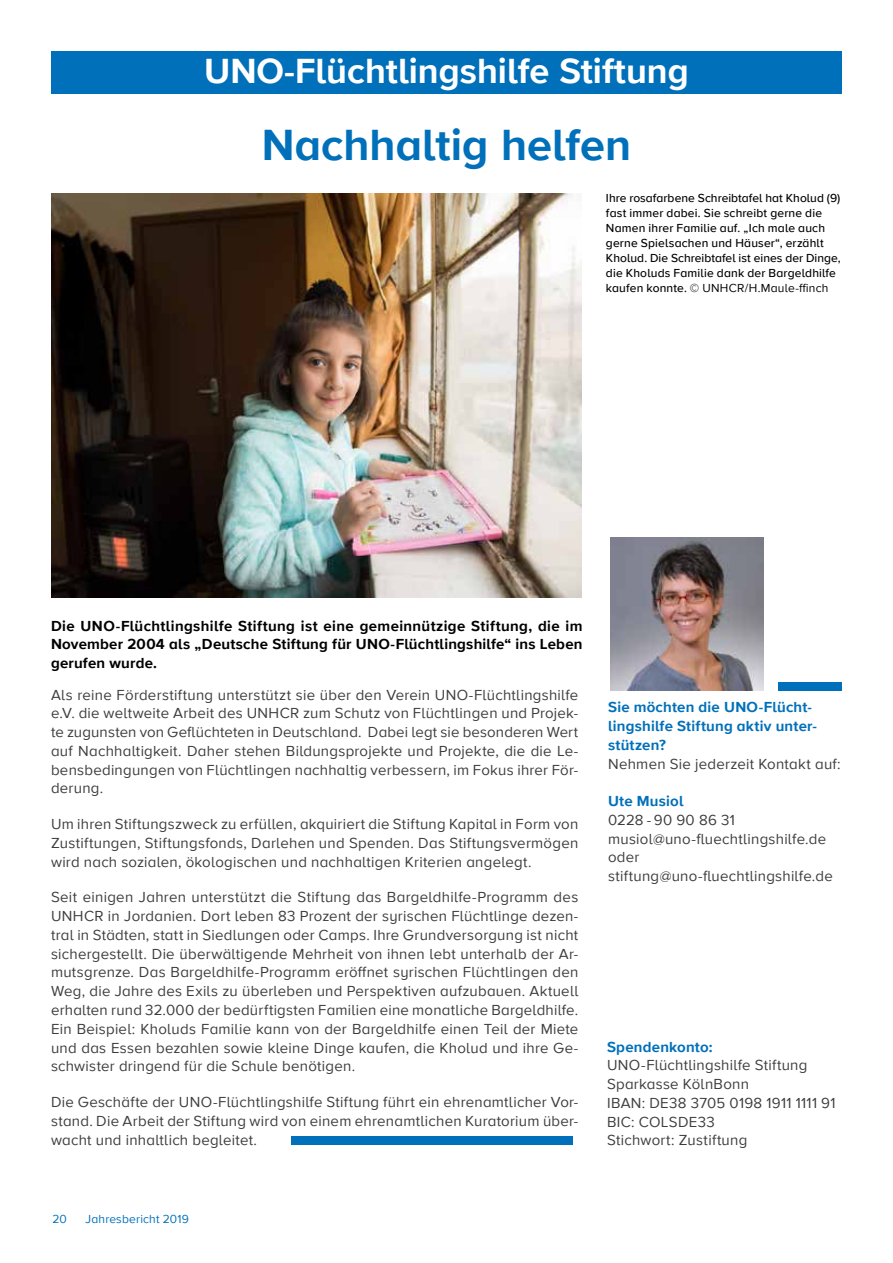
<style>
.page{position:relative;width:893px;height:1263px;background:#fff}
.page>*{position:absolute;margin:0;border:0;box-sizing:border-box;transform-origin:0 0}
.t1{font:700 45px "Proxima Nova A";color:#0070ba}
.t2{font:700 36px "Proxima Nova A";color:#fff}
.t3{font:15px/18.8px "Proxima Nova A";letter-spacing:.02em;color:#3c3c3b;text-align:justify}
.t4{font:700 15px/18.8px "Proxima Nova A";letter-spacing:.015em;color:#000;text-align:justify}
.t5{font:700 15px/18.8px "Proxima Nova A";letter-spacing:.015em;color:#0070ba}
.t6{font:500 12px/15px "Proxima Nova A";letter-spacing:.015em;color:#000}
.t7{font:12px "Proxima Nova A";letter-spacing:.015em;color:#0070ba}
.s1{font-weight:400}
</style>
<div class="page">
<img style="left:51px;top:193px;width:530px;height:404px">
<div style="left:778px;top:682px;width:64px;height:8px;background:#0070ba"></div>
<div style="left:291px;top:1136px;width:282px;height:9px;background:#0070ba"></div>
<div style="left:51px;top:51px;width:791px;height:43px;background:#0070ba"></div>
<img style="left:610px;top:537px;width:153px;height:153px">
<h2 class="t2" style="left:204px;top:45px;width:486px">UNO-Flüchtlingshilfe Stiftung</h2>
<h1 class="t1" style="left:262px;top:111px;width:371px">Nachhaltig helfen</h1>
<p class="t6" style="left:606px;top:190px;width:236px">Ihre rosafarbene Schreibtafel hat Kholud (9) fast immer dabei. Sie schreibt gerne die Namen ihrer Familie auf. „Ich male auch gerne Spielsachen und Häuser“, erzählt Kholud. Die Schreibtafel ist eines der Dinge, die Kholuds Familie dank der Bargeldhilfe kaufen konnte. <span class="s1">© UNHCR/H.Maule-ffinch</span></p>
<p class="t4" style="left:51px;top:616px;width:533px">Die UNO-Flüchtlingshilfe Stiftung ist eine gemeinnützige Stiftung, die im November 2004 als „Deutsche Stiftung für UNO-Flüchtlingshilfe“ ins Leben gerufen wurde.</p>
<p class="t3" style="left:51px;top:685px;width:529px">Als reine Förderstiftung unterstützt sie über den Verein UNO-Flüchtlingshilfe e.V. die weltweite Arbeit des UNHCR zum Schutz von Flüchtlingen und Projek&shy;te zugunsten von Geflüchteten in Deutschland. Dabei legt sie besonderen Wert auf Nachhaltigkeit. Daher stehen Bildungsprojekte und Projekte, die die Le&shy;bensbedingungen von Flüchtlingen nachhaltig verbessern, im Fokus ihrer För&shy;derung.</p>
<p class="t3" style="left:51px;top:814px;width:529px">Um ihren Stiftungszweck zu erfüllen, akquiriert die Stiftung Kapital in Form von Zustiftungen, Stiftungsfonds, Darlehen und Spenden. Das Stiftungsvermögen wird nach sozialen, ökologischen und nachhaltigen Kriterien angelegt.</p>
<p class="t3" style="left:51px;top:887px;width:529px">Seit einigen Jahren unterstützt die Stiftung das Bargeldhilfe-Programm des UNHCR in Jordanien. Dort leben 83 Prozent der syrischen Flüchtlinge dezen&shy;tral in Städten, statt in Siedlungen oder Camps. Ihre Grundversorgung ist nicht sichergestellt. Die überwältigende Mehrheit von ihnen lebt unterhalb der Ar&shy;mutsgrenze. Das Bargeldhilfe-Programm eröffnet syrischen Flüchtlingen den Weg, die Jahre des Exils zu überleben und Perspektiven aufzubauen. Aktuell erhalten rund 32.000 der bedürftigsten Familien eine monatliche Bargeldhilfe.<br>Ein Beispiel: Kholuds Familie kann von der Bargeldhilfe einen Teil der Miete und das Essen bezahlen sowie kleine Dinge kaufen, die Kholud und ihre Ge&shy;schwister dringend für die Schule benötigen.</p>
<p class="t3" style="left:51px;top:1092px;width:529px">Die Geschäfte der UNO-Flüchtlingshilfe Stiftung führt ein ehrenamtlicher Vor&shy;stand. Die Arbeit der Stiftung wird von einem ehrenamtlichen Kuratorium über&shy;wacht und inhaltlich begleitet.</p>
<p class="t5" style="left:608px;top:698px;width:210px">Sie möchten die UNO-Flücht&shy;lingshilfe Stiftung aktiv unter&shy;stützen?</p>
<p class="t3" style="left:608px;top:754px;width:234px">Nehmen Sie jederzeit Kontakt auf:</p>
<p class="t5" style="left:608px;top:791px;width:77px">Ute Musiol</p>
<p class="t3" style="left:608px;top:810px;width:226px;text-align:left">0228 - 90 90 86 31 musiol@uno-fluechtlingshilfe.de oder stiftung@uno-fluechtlingshilfe.de</p>
<p class="t5" style="left:607px;top:1037px;width:107px">Spendenkonto:</p>
<p class="t3" style="left:607px;top:1055px;width:230px;text-align:left">UNO-Flüchtlingshilfe Stiftung<br>Sparkasse KölnBonn<br>IBAN: DE38 3705 0198 1911 1111 91<br>BIC: COLSDE33<br>Stichwort: Zustiftung</p>
<p class="t7" style="left:53px;top:1210px;width:16px">20</p>
<p class="t7" style="left:85px;top:1210px;width:105px">Jahresbericht 2019</p>
</div>
